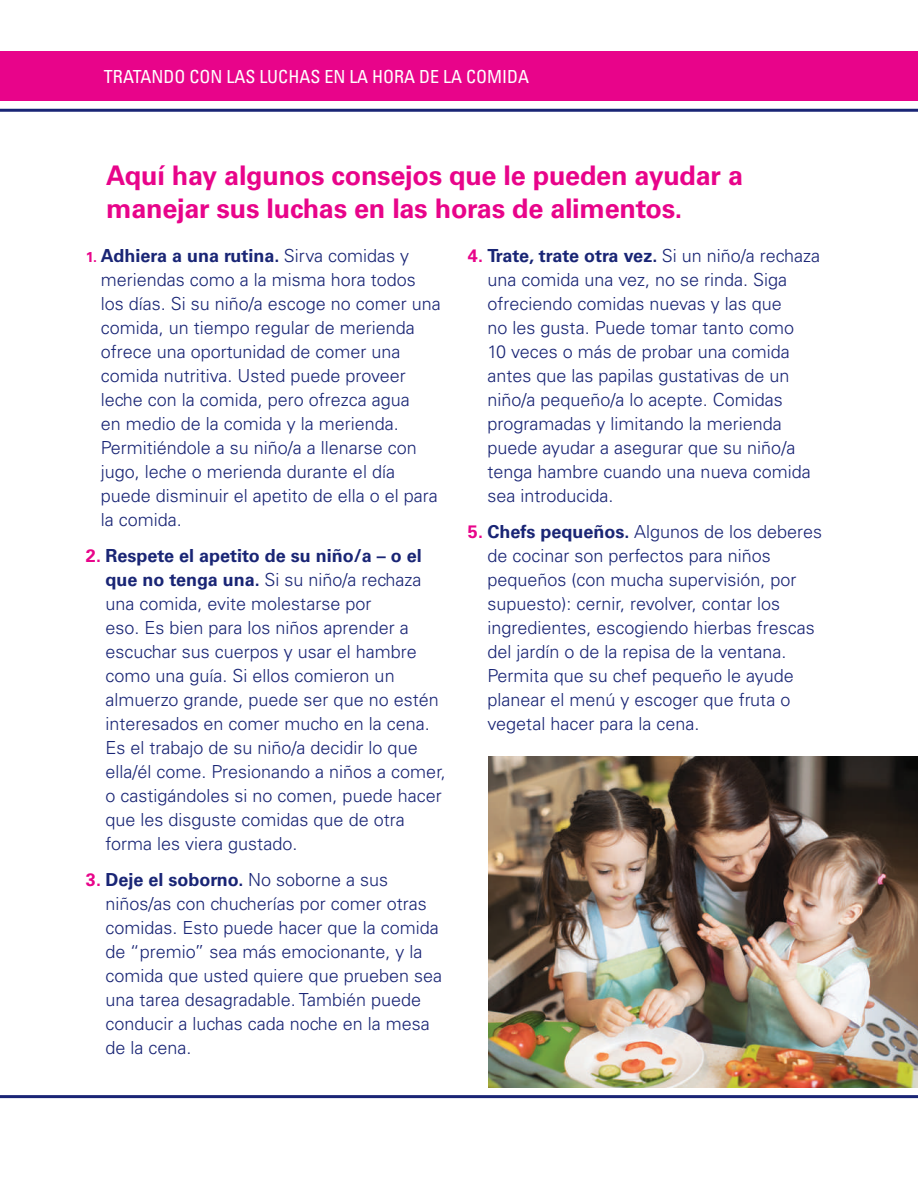
<style>
.page{position:relative;width:918px;height:1188px;background:#fff}
.page>*{position:absolute;margin:0;border:0;box-sizing:border-box;transform-origin:0 0}
.t1{font:700 27px/33px "Univers LT Std";letter-spacing:-.01em;color:#e8048a}
.t2{font:300 18px/24px "Univers LT Std";color:#192575}
.t3{font:condensed 18px "Univers LT Std";color:#fff}
.s1{font-weight:700;font-size:14.25px;color:#e8048a}
.s2{font-weight:700}
.s3{font-weight:700;color:#e8048a}
</style>
<div class="page">
<div style="left:0;top:51px;width:918px;height:49px;background:#e8048a"></div>
<hr style="left:0;top:109px;width:918px;height:3px;background:#192575">
<hr style="left:0;top:1095px;width:918px;height:3px;background:#192575">
<img style="left:488px;top:757px;width:430px;height:331px">
<p class="t3" style="left:104px;top:65px;width:427px">TRATANDO CON LAS LUCHAS EN LA HORA DE LA COMIDA</p>
<h1 class="t1" style="left:106px;top:159px;width:638px">Aquí hay algunos consejos que le pueden ayudar a manejar sus luchas en las horas de alimentos.</h1>
<p class="t2" style="left:101px;top:243px;width:342px;text-indent:-15px"><span class="s1">1.</span> <span class="s2">Adhiera a una rutina.</span> Sirva comidas y meriendas como a la misma hora todos los días. Si su niño/a escoge no comer una comida, un tiempo regular de merienda ofrece una oportunidad de comer una comida nutritiva. Usted puede proveer leche con la comida, pero ofrezca agua<br>en medio de la comida y la merienda.<br>Permitiéndole a su niño/a a llenarse con jugo, leche o merienda durante el día puede disminuir el apetito de ella o el para la comida.</p>
<p class="t2" style="left:106px;top:543px;width:342px;text-indent:-20px"><span class="s3">2.</span> <span class="s2">Respete el apetito de su niño/a – o el que no tenga una.</span> Si su niño/a rechaza una comida, evite molestarse por<br>eso. Es bien para los niños aprender a escuchar sus cuerpos y usar el hambre como una guía. Si ellos comieron un almuerzo grande, puede ser que no estén interesados en comer mucho en la cena.<br>Es el trabajo de su niño/a decidir lo que ella/él come. Presionando a niños a comer, o castigándoles si no comen, puede hacer que les disguste comidas que de otra forma les viera gustado.</p>
<p class="t2" style="left:106px;top:867px;width:338px;text-indent:-20px"><span class="s3">3.</span> <span class="s2">Deje el soborno.</span> No soborne a sus niños/as con chucherías por comer otras comidas. Esto puede hacer que la comida de “premio” sea más emocionante, y la comida que usted quiere que prueben sea una tarea desagradable. También puede conducir a luchas cada noche en la mesa de la cena.</p>
<p class="t2" style="left:488px;top:243px;width:334px;text-indent:-20px"><span class="s3">4.</span> <span class="s2">Trate, trate otra vez.</span> Si un niño/a rechaza una comida una vez, no se rinda. Siga ofreciendo comidas nuevas y las que<br>no les gusta. Puede tomar tanto como<br>10 veces o más de probar una comida antes que las papilas gustativas de un niño/a pequeño/a lo acepte. Comidas programadas y limitando la merienda puede ayudar a asegurar que su niño/a tenga hambre cuando una nueva comida sea introducida.</p>
<p class="t2" style="left:488px;top:519px;width:336px;text-indent:-20px"><span class="s3">5.</span> <span class="s2">Chefs pequeños.</span> Algunos de los deberes de cocinar son perfectos para niños pequeños (con mucha supervisión, por supuesto): cernir, revolver, contar los ingredientes, escogiendo hierbas frescas del jardín o de la repisa de la ventana.<br>Permita que su chef pequeño le ayude planear el menú y escoger que fruta o vegetal hacer para la cena.</p>
</div>
